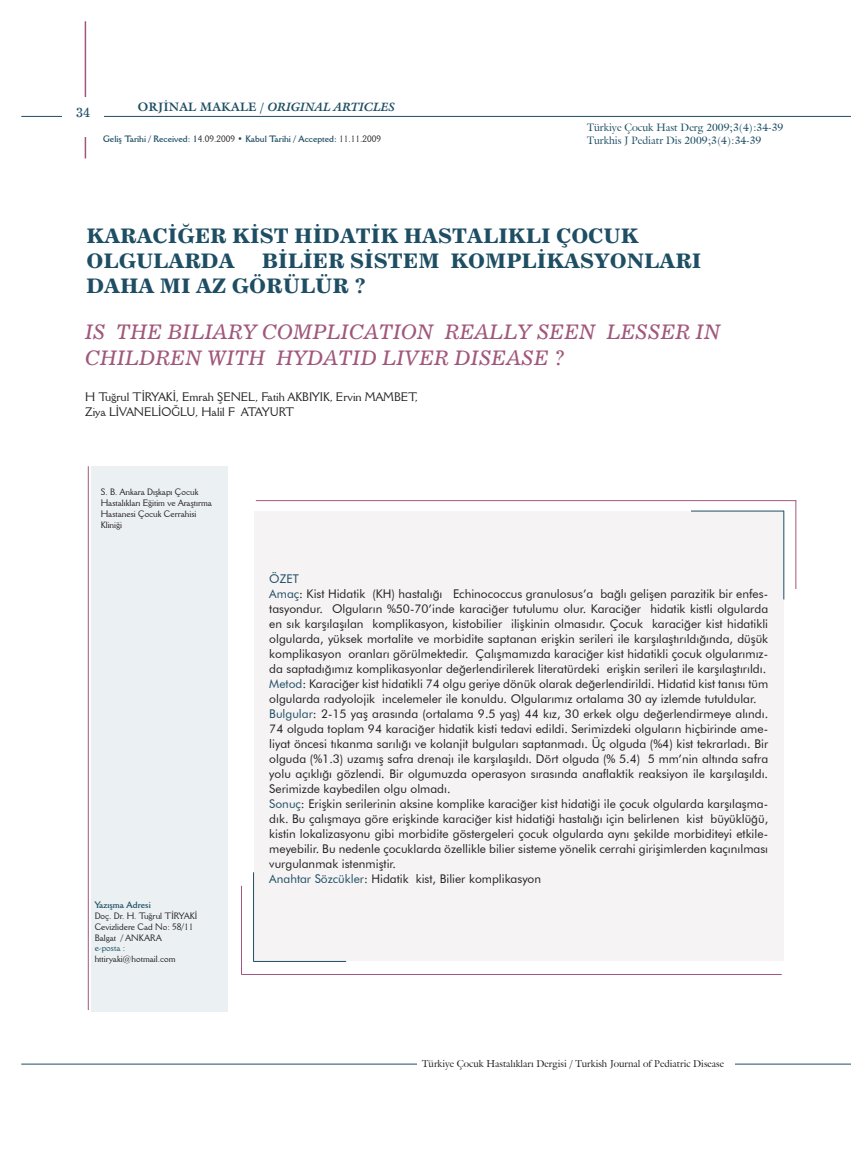
<style>
.page{position:relative;width:851px;height:1170px;background:#fff}
.page>*{position:absolute;margin:0;border:0;box-sizing:border-box;transform-origin:0 0}
.t1{font:21px "Century 731 BT Bold A";color:#1e4e64}
.t2{font:21px/25.2px "Century 731 BT Italic A";color:#a1577b}
.t3{font:13.5px "Century 731 BT Roman A";color:#1e4e64}
.t4{font:12px/15px "Futura BT";color:#231f20;text-align:justify}
.t5{font:12px "Della Robbia BT";color:#231f20}
.t6{font:italic 700 12px "Galliard IT Cby BT";color:#1e4e64}
.t7{font:12px "Futura BT";color:#1e4e64}
.t8{font:10.5px "Galliard IT Cby BT";color:#1e4e64}
.t9{font:9.75px "Galliard IT Cby BT";color:#231f20}
.t10{font:9px/10.8px "Della Robbia BT";color:#231f20}
.t11{font:700 9px "Della Robbia BT";color:#1e4e64}
.t12{font:9px "Della Robbia BT";color:#1e4e64}
.s1{font-style:normal}
.s2{font-weight:400;color:#231f20}
.s3{color:#1e4e64}
</style>
<div class="page">
<hr style="left:85px;top:21px;width:1px;height:137px;background:#a1577b">
<hr style="left:21px;top:116px;width:829px;height:1px;background:#1e4e64">
<hr style="left:21px;top:1063px;width:829px;height:1px;background:#1e4e64">
<img style="left:62px;top:97px;width:41px;height:40px">
<div style="left:417px;top:1051px;width:318px;height:26px;background:#fff"></div>
<div style="left:254px;top:511px;width:529px;height:449px;background:#f5f3f4"></div>
<div style="left:92px;top:466px;width:136px;height:545px;background:#ebf0f2"></div>
<hr style="left:88px;top:466px;width:1px;height:543px;background:#a1577b">
<hr style="left:795px;top:500px;width:1px;height:89px;background:#a1577b">
<hr style="left:241px;top:885px;width:1px;height:89px;background:#a1577b">
<hr style="left:783px;top:510px;width:1px;height:89px;background:#1e4e64">
<hr style="left:253px;top:872px;width:1px;height:88px;background:#1e4e64">
<hr style="left:256px;top:500px;width:540px;height:1px;background:#a1577b">
<hr style="left:241px;top:974px;width:540px;height:1px;background:#a1577b">
<hr style="left:691px;top:510px;width:92px;height:1px;background:#1e4e64">
<hr style="left:253px;top:961px;width:93px;height:1px;background:#1e4e64">
<p class="t3" style="left:76px;top:104px;width:16px">34</p>
<p class="t6" style="left:138px;top:99px;width:258px"><span class="s1">ORJİNAL MAKALE /</span> ORIGINAL ARTICLES</p>
<p class="t8" style="left:587px;top:120px;width:197px">Türkiye Çocuk Hast Derg 2009;3(4):34-39</p>
<p class="t11" style="left:103px;top:133px;width:279px">Geliş Tarihi / Received: 1<span class="s2">4.09.2009</span> • Kabul Tarihi / Accepted: <span class="s2">11.11.2009</span></p>
<p class="t8" style="left:587px;top:133px;width:176px">Turkhis J Pediatr Dis 2009;3(4):34-39</p>
<p class="t1" style="left:86px;top:223px;width:553px">KARACİĞER KİST HİDATİK HASTALIKLI ÇOCUK</p>
<p class="t1" style="left:86px;top:248px;width:149px">OLGULARDA</p>
<p class="t1" style="left:262px;top:248px;width:441px">BİLİER SİSTEM KOMPLİKASYONLARI</p>
<p class="t1" style="left:86px;top:273px;width:281px">DAHA MI AZ GÖRÜLÜR ?</p>
<p class="t2" style="left:85px;top:319px;width:637px">IS THE BILIARY COMPLICATION REALLY SEEN LESSER IN<br>CHILDREN WITH HYDATID LIVER DISEASE ?</p>
<p class="t5" style="left:85px;top:390px;width:334px">H Tuğrul TİRYAKİ, Emrah ŞENEL, Fatih AKBIYIK, Ervin MAMBET,</p>
<p class="t5" style="left:85px;top:404px;width:210px">Ziya LİVANELİOĞLU, Halil F ATAYURT</p>
<p class="t10" style="left:101px;top:486px;width:113px">S. B. Ankara Dışkapı Çocuk<br>Hastalıkları Eğitim ve Araştırma<br>Hastanesi Çocuk Cerrahisi<br>Kliniği</p>
<p class="t11" style="left:95px;top:899px;width:58px">Yazışma Adresi</p>
<p class="t10" style="left:95px;top:910px;width:104px">Doç. Dr. H. Tuğrul TİRYAKİ</p>
<p class="t10" style="left:95px;top:920px;width:100px">Cevizlidere Cad No: 58/11</p>
<p class="t10" style="left:95px;top:931px;width:69px">Balgat / ANKARA</p>
<p class="t12" style="left:95px;top:942px;width:32px">e-posta :</p>
<p class="t10" style="left:95px;top:953px;width:82px">httiryaki@hotmail.com</p>
<p class="t7" style="left:269px;top:571px;width:31px">ÖZET</p>
<p class="t4" style="left:269px;top:586px;width:500px"><span class="s3">Amaç</span>: Kist Hidatik (KH) hastalığı Echinococcus granulosus’a bağlı gelişen parazitik bir enfes&shy;tasyondur. Olguların %50-70’inde karaciğer tutulumu olur. Karaciğer hidatik kistli olgularda en sık karşılaşılan komplikasyon, kistobilier ilişkinin olmasıdır. Çocuk karaciğer kist hidatikli olgularda, yüksek mortalite ve morbidite saptanan erişkin serileri ile karşılaştırıldığında, düşük komplikasyon oranları görülmektedir. Çalışmamızda karaciğer kist hidatikli çocuk olgularımız&shy;da saptadığımız komplikasyonlar değerlendirilerek literatürdeki erişkin serileri ile karşılaştırıldı.</p>
<p class="t4" style="left:269px;top:676px;width:500px"><span class="s3">Metod</span>: Karaciğer kist hidatikli 74 olgu geriye dönük olarak değerlendirildi. Hidatid kist tanısı tüm olgularda radyolojik incelemeler ile konuldu. Olgularımız ortalama 30 ay izlemde tutuldular.</p>
<p class="t4" style="left:269px;top:706px;width:500px"><span class="s3">Bulgular</span>: 2-15 yaş arasında (ortalama 9.5 yaş) 44 kız, 30 erkek olgu değerlendirmeye alındı.<br>74 olguda toplam 94 karaciğer hidatik kisti tedavi edildi. Serimizdeki olguların hiçbirinde ame&shy;liyat öncesi tıkanma sarılığı ve kolanjit bulguları saptanmadı. Üç olguda (%4) kist tekrarladı. Bir olguda (%1.3) uzamış safra drenajı ile karşılaşıldı. Dört olguda (% 5.4) 5 mm’nin altında safra yolu açıklığı gözlendi. Bir olgumuzda operasyon sırasında anaflaktik reaksiyon ile karşılaşıldı.<br>Serimizde kaybedilen olgu olmadı.</p>
<p class="t4" style="left:269px;top:796px;width:500px"><span class="s3">Sonuç</span>: Erişkin serilerinin aksine komplike karaciğer kist hidatiği ile çocuk olgularda karşılaşma&shy;dık. Bu çalışmaya göre erişkinde karaciğer kist hidatiği hastalığı için belirlenen kist büyüklüğü, kistin lokalizasyonu gibi morbidite göstergeleri çocuk olgularda aynı şekilde morbiditeyi etkile&shy;meyebilir. Bu nedenle çocuklarda özellikle bilier sisteme yönelik cerrahi girişimlerden kaçınılması vurgulanmak istenmiştir.</p>
<p class="t4" style="left:269px;top:871px;width:273px"><span class="s3">Anahtar Sözcükler</span>: Hidatik kist, Bilier komplikasyon</p>
<p class="t9" style="left:422px;top:1056px;width:303px">Türkiye Çocuk Hastalıkları Dergisi / Turkish Journal of Pediatric Disease</p>
</div>
